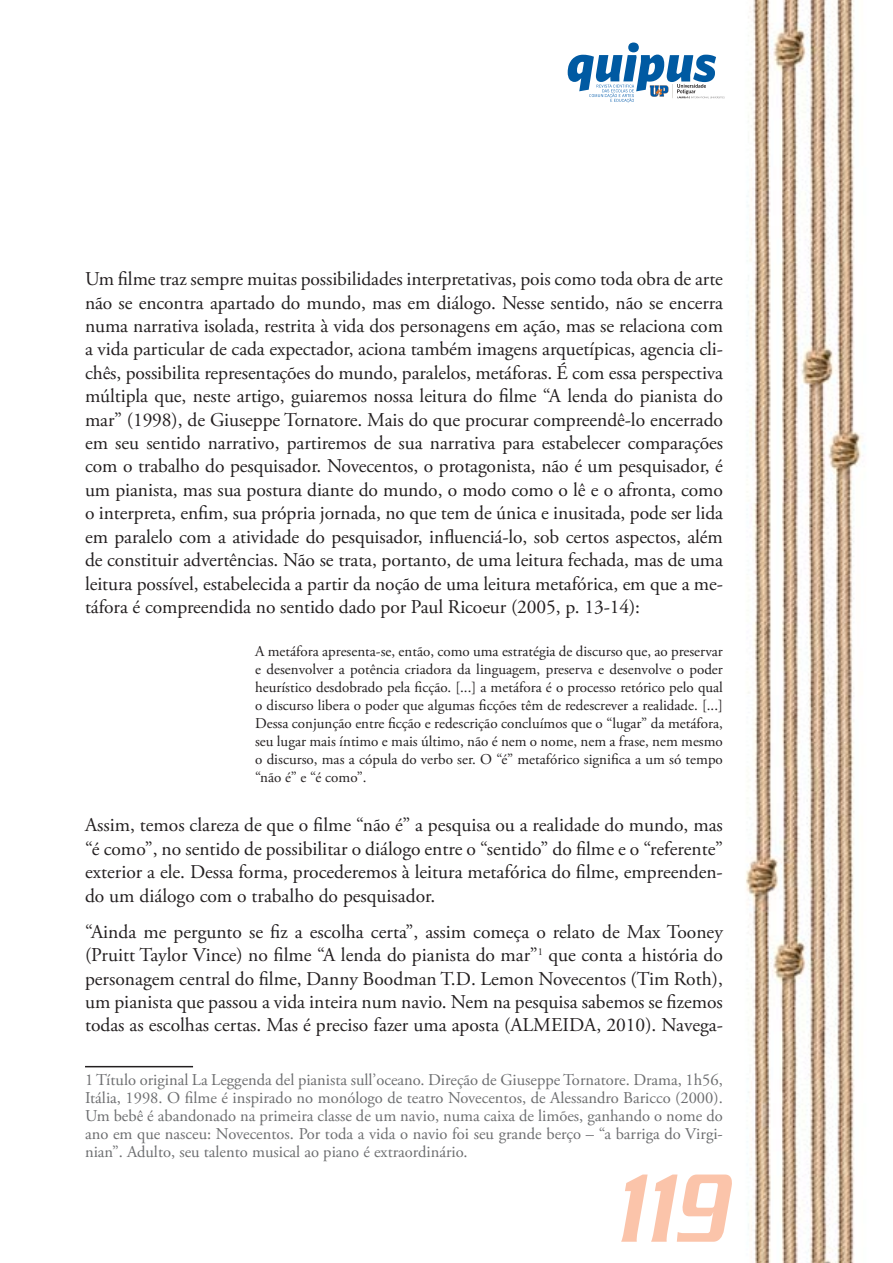
<style>
.page{position:relative;width:893px;height:1263px;background:#fff}
.page>*{position:absolute;margin:0;border:0;box-sizing:border-box;transform-origin:0 0}
.t1{font:italic 500 105px "Serpentine Std";color:#fbc4aa;scale:.7 1}
.t2{font:19.5px/23.4px "Adobe Garamond Pro";color:#231f20;text-align:justify}
.t3{font:16.5px/18px "Adobe Garamond Pro";color:#6d6e70;text-align:justify}
.t4{font:15px/18px "Adobe Garamond Pro";color:#231f20;text-align:justify}
</style>
<div class="page">
<img style="left:85px;top:0;width:780px;height:1263px">
<svg style="left:568px;top:43px;width:157px;height:60px"></svg>
<hr style="left:85px;top:1066px;width:108px;height:1px;background:#231f20">
<p class="t2" style="left:85px;top:269px;width:639px">Um filme traz sempre muitas possibilidades interpretativas, pois como toda obra de arte não se encontra apartado do mundo, mas em diálogo. Nesse sentido, não se encerra numa narrativa isolada, restrita à vida dos personagens em ação, mas se relaciona com a vida particular de cada expectador, aciona também imagens arquetípicas, agencia cli&shy;chês, possibilita representações do mundo, paralelos, metáforas. É com essa perspectiva múltipla que, neste artigo, guiaremos nossa leitura do filme “A lenda do pianista do mar” (1998), de Giuseppe Tornatore. Mais do que procurar compreendê-lo encerrado em seu sentido narrativo, partiremos de sua narrativa para estabelecer comparações com o trabalho do pesquisador. Novecentos, o protagonista, não é um pesquisador, é um pianista, mas sua postura diante do mundo, o modo como o lê e o afronta, como o interpreta, enfim, sua própria jornada, no que tem de única e inusitada, pode ser lida em paralelo com a atividade do pesquisador, influenciá-lo, sob certos aspectos, além de constituir advertências. Não se trata, portanto, de uma leitura fechada, mas de uma leitura possível, estabelecida a partir da noção de uma leitura metafórica, em que a me&shy;táfora é compreendida no sentido dado por Paul Ricoeur (2005, p. 13-14):</p>
<p class="t4" style="left:255px;top:644px;width:469px">A metáfora apresenta-se, então, como uma estratégia de discurso que, ao preservar e desenvolver a potência criadora da linguagem, preserva e desenvolve o poder heurístico desdobrado pela ficção. [...] a metáfora é o processo retórico pelo qual o discurso libera o poder que algumas ficções têm de redescrever a realidade. [...] Dessa conjunção entre ficção e redescrição concluímos que o “lugar” da metáfora, seu lugar mais íntimo e mais último, não é nem o nome, nem a frase, nem mesmo o discurso, mas a cópula do verbo ser. O “é” metafórico significa a um só tempo “não é” e “é como”.</p>
<p class="t2" style="left:85px;top:815px;width:639px">Assim, temos clareza de que o filme “não é” a pesquisa ou a realidade do mundo, mas “é como”, no sentido de possibilitar o diálogo entre o “sentido” do filme e o “referente” exterior a ele. Dessa forma, procederemos à leitura metafórica do filme, empreenden&shy;do um diálogo com o trabalho do pesquisador.</p>
<p class="t2" style="left:85px;top:921px;width:639px">“Ainda me pergunto se fiz a escolha certa”, assim começa o relato de Max Tooney (Pruitt Taylor Vince) no filme “A lenda do pianista do mar”<sup>1</sup> que conta a história do personagem central do filme, Danny Boodman T.D. Lemon Novecentos (Tim Roth), um pianista que passou a vida inteira num navio. Nem na pesquisa sabemos se fizemos todas as escolhas certas. Mas é preciso fazer uma aposta (ALMEIDA, 2010). Navega-</p>
<p class="t3" style="left:85px;top:1072px;width:639px">1 Título original La Leggenda del pianista sull’oceano. Direção de Giuseppe Tornatore. Drama, 1h56, Itália, 1998. O filme é inspirado no monólogo de teatro Novecentos, de Alessandro Baricco (2000).<br>Um bebê é abandonado na primeira classe de um navio, numa caixa de limões, ganhando o nome do ano em que nasceu: Novecentos. Por toda a vida o navio foi seu grande berço – “a barriga do Virgi&shy;nian”. Adulto, seu talento musical ao piano é extraordinário.</p>
<h1 class="t1" style="left:613px;top:1176px;width:161px">119</h1>
</div>
